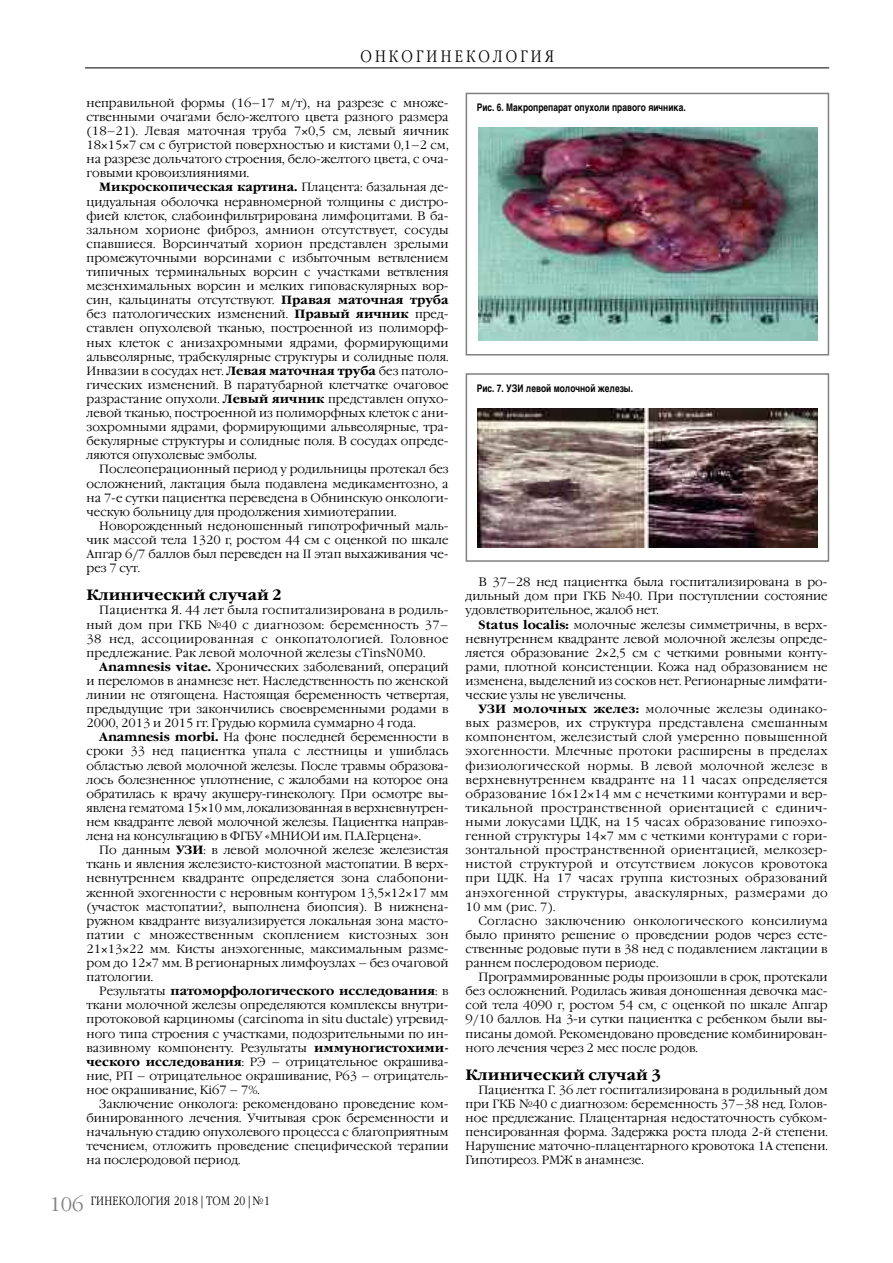
<style>
.page{position:relative;width:893px;height:1263px;background:#fff}
.page>*{position:absolute;margin:0;border:0;box-sizing:border-box;transform-origin:0 0}
.t1{font:300 19.5px "Garamond Narrow C";color:#808080;scale:1.2 1}
.t2{font:300 16.5px "Garamond Narrow C";letter-spacing:.195em;color:#000}
.t3{font:700 15px "Garamond C";color:#000}
.t4{font:300 12px/14.1px "Garamond C";color:#000;text-align:justify}
.t5{font:300 12px "Garamond Narrow C";letter-spacing:.025em;color:#000}
.t6{font:700 10.5px "Helvetica";color:#000;scale:.8 1}
.s1{font-weight:700}
</style>
<div class="page">
<hr style="left:85px;top:68px;width:744px;height:1px;background:#000">
<div style="left:466px;top:93px;width:363px;height:262px;border:2px solid #808080"></div>
<img style="left:478px;top:128px;width:339px;height:212px">
<div style="left:466px;top:373px;width:363px;height:189px;border:2px solid #808080"></div>
<img style="left:477px;top:408px;width:341px;height:139px">
<h2 class="t2" style="left:360px;top:47px;width:195px">ОНКОГИНЕКОЛОГИЯ</h2>
<p class="t4" style="left:87px;top:96px;width:364px">неправильной формы (16–17 м/т), на разрезе с множе&shy;ственными очагами бело-желтого цвета разного размера (18–21). Левая маточная труба 7 0,5 см, левый яичник 18 15 7 см с бугристой поверхностью и кистами 0,1–2 см, на разрезе дольчатого строения, бело-желтого цвета, с оча&shy;говыми кровоизлияниями.</p>
<p class="t4" style="left:87px;top:180px;width:364px;text-indent:13px"><span class="s1">Микроскопическая картина.</span> Плацента: базальная де&shy;цидуальная оболочка неравномерной толщины с дистро&shy;фией клеток, слабоинфильтрирована лимфоцитами. В ба&shy;зальном хорионе фиброз, амнион отсутствует, сосуды спавшиеся. Ворсинчатый хорион представлен зрелыми промежуточными ворсинами с избыточным ветвлением типичных терминальных ворсин с участками ветвления мезенхимальных ворсин и мелких гиповаскулярных вор&shy;син, кальцинаты отсутствуют. <span class="s1">Правая маточная труба </span>без патологических изменений. <span class="s1">Правый яичник</span> пред&shy;ставлен опухолевой тканью, построенной из полиморф&shy;ных клеток с анизахромными ядрами, формирующими альвеолярные, трабекулярные структуры и солидные поля.<br>Инвазии в сосудах нет. <span class="s1">Левая маточная труба</span> без патоло&shy;гических изменений. В паратубарной клетчатке очаговое разрастание опухоли. <span class="s1">Левый яичник</span> представлен опухо&shy;левой тканью, построенной из полиморфных клеток с ани&shy;зохромными ядрами, формирующими альвеолярные, тра&shy;бекулярные структуры и солидные поля. В сосудах опреде&shy;ляются опухолевые эмболы.</p>
<p class="t4" style="left:87px;top:462px;width:364px;text-indent:13px">Послеоперационный период у родильницы протекал без осложнений, лактация была подавлена медикаментозно, а на 7-е сутки пациентка переведена в Обнинскую онкологи&shy;ческую больницу для продолжения химиотерапии.</p>
<p class="t4" style="left:87px;top:519px;width:364px;text-indent:13px">Новорожденный недоношенный гипотрофичный маль&shy;чик массой тела 1320 г, ростом 44 см с оценкой по шкале Апгар 6/7 баллов был переведен на II этап выхаживания че&shy;рез 7 сут.</p>
<p class="t3" style="left:87px;top:586px;width:197px">Клинический случай 2</p>
<p class="t4" style="left:87px;top:603px;width:364px;text-indent:13px">Пациентка Я. 44 лет была госпитализирована в родиль&shy;ный дом при ГКБ №40 с диагнозом: беременность 37– 38 нед, ассоциированная с онкопатологией. Головное предлежание. Рак левой молочной железы сTinsN0M0.</p>
<p class="t4" style="left:87px;top:660px;width:364px;text-indent:13px"><span class="s1">Anamnesis vitae.</span> Хронических заболеваний, операций и переломов в анамнезе нет. Наследственность по женской линии не отягощена. Настоящая беременность четвертая, предыдущие три закончились своевременными родами в 2000, 2013 и 2015 гг. Грудью кормила суммарно 4 года.</p>
<p class="t4" style="left:87px;top:730px;width:364px;text-indent:13px"><span class="s1">Anamnesis morbi.</span> На фоне последней беременности в сроки 33 нед пациентка упала с лестницы и ушиблась областью левой молочной железы. После травмы образова&shy;лось болезненное уплотнение, с жалобами на которое она обратилась к врачу акушеру-гинекологу. При осмотре вы&shy;явлена гематома 15 10 мм, локализованная в верхневнутрен&shy;нем квадранте левой молочной железы. Пациентка направ&shy;лена на консультацию в ФГБУ «МНИОИ им. П.А.Герцена».</p>
<p class="t4" style="left:87px;top:843px;width:364px;text-indent:13px">По данным <span class="s1">УЗИ</span>: в левой молочной железе железистая ткань и явления железисто-кистозной мастопатии. В верх&shy;невнутреннем квадранте определяется зона слабопони&shy;женной эхогенности с неровным контуром 13,5 12 17 мм (участок мастопатии?, выполнена биопсия). В нижнена&shy;ружном квадранте визуализируется локальная зона масто&shy;патии с множественным скоплением кистозных зон 21 13 22 мм. Кисты анэхогенные, максимальным разме&shy;ром до 12 7 мм. В регионарных лимфоузлах – без очаговой патологии.</p>
<p class="t4" style="left:87px;top:984px;width:364px;text-indent:13px">Результаты <span class="s1">патоморфологического исследования</span>: в ткани молочной железы определяются комплексы внутри&shy;протоковой карциномы (carcinoma in situ ductale) угревид&shy;ного типа строения с участками, подозрительными по ин&shy;вазивному компоненту. Результаты <span class="s1">иммуногистохими&shy;ческого исследования</span>: РЭ – отрицательное окрашива&shy;ние, РП – отрицательное окрашивание, P63 – отрицатель&shy;ное окрашивание, Ki67 – 7%.</p>
<p class="t4" style="left:87px;top:1097px;width:364px;text-indent:13px">Заключение онколога: рекомендовано проведение ком&shy;бинированного лечения. Учитывая срок беременности и начальную стадию опухолевого процесса с благоприятным течением, отложить проведение специфической терапии на послеродовой период.</p>
<h1 class="t1" style="left:49px;top:1193px;width:30px">106</h1>
<p class="t5" style="left:91px;top:1194px;width:181px">ГИНЕКОЛОГИЯ 2018 | ТОМ 20 | №1</p>
<p class="t6" style="left:477px;top:101px;width:263px">Рис. 6. Макропрепарат опухоли правого яичника.</p>
<p class="t6" style="left:477px;top:382px;width:197px">Рис. 7. УЗИ левой молочной железы.</p>
<p class="t4" style="left:466px;top:575px;width:364px;text-indent:13px">В 37–28 нед пациентка была госпитализирована в ро&shy;дильный дом при ГКБ №40. При поступлении состояние удовлетворительное, жалоб нет.</p>
<p class="t4" style="left:466px;top:617px;width:364px;text-indent:13px"><span class="s1">Status localis:</span> молочные железы симметричны, в верх&shy;невнутреннем квадранте левой молочной железы опреде&shy;ляется образование 2 2,5 см с четкими ровными конту&shy;рами, плотной консистенции. Кожа над образованием не изменена, выделений из сосков нет. Регионарные лимфати&shy;ческие узлы не увеличены.</p>
<p class="t4" style="left:466px;top:702px;width:364px;text-indent:13px"><span class="s1">УЗИ молочных желез:</span> молочные железы одинако&shy;вых размеров, их структура представлена смешанным компонентом, железистый слой умеренно повышенной эхогенности. Млечные протоки расширены в пределах физиологической нормы. В левой молочной железе в верхневнутреннем квадранте на 11 часах определяется образование 16 12 14 мм с нечеткими контурами и вер&shy;тикальной пространственной ориентацией с единич&shy;ными локусами ЦДК, на 15 часах образование гипоэхо&shy;генной структуры 14 7 мм с четкими контурами с гори&shy;зонтальной пространственной ориентацией, мелкозер&shy;нистой структурой и отсутствием локусов кровотока при ЦДК. На 17 часах группа кистозных образований анэхогенной структуры, аваскулярных, размерами до 10 мм (рис. 7).</p>
<p class="t4" style="left:466px;top:913px;width:364px;text-indent:13px">Согласно заключению онкологического консилиума было принято решение о проведении родов через есте&shy;ственные родовые пути в 38 нед с подавлением лактации в раннем послеродовом периоде.</p>
<p class="t4" style="left:466px;top:970px;width:364px;text-indent:13px">Программированные роды произошли в срок, протекали без осложнений. Родилась живая доношенная девочка мас&shy;сой тела 4090 г, ростом 54 см, с оценкой по шкале Апгар 9/10 баллов. На 3-и сутки пациентка с ребенком были вы&shy;писаны домой. Рекомендовано проведение комбинирован&shy;ного лечения через 2 мес после родов.</p>
<p class="t3" style="left:466px;top:1066px;width:197px">Клинический случай 3</p>
<p class="t4" style="left:466px;top:1083px;width:364px;text-indent:13px">Пациентка Г. 36 лет госпитализирована в родильный дом при ГКБ №40 с диагнозом: беременность 37–38 нед. Голов&shy;ное предлежание. Плацентарная недостаточность субком&shy;пенсированная форма. Задержка роста плода 2-й степени.<br>Нарушение маточно-плацентарного кровотока 1А степени.<br>Гипотиреоз. РМЖ в анамнезе.</p>
</div>
